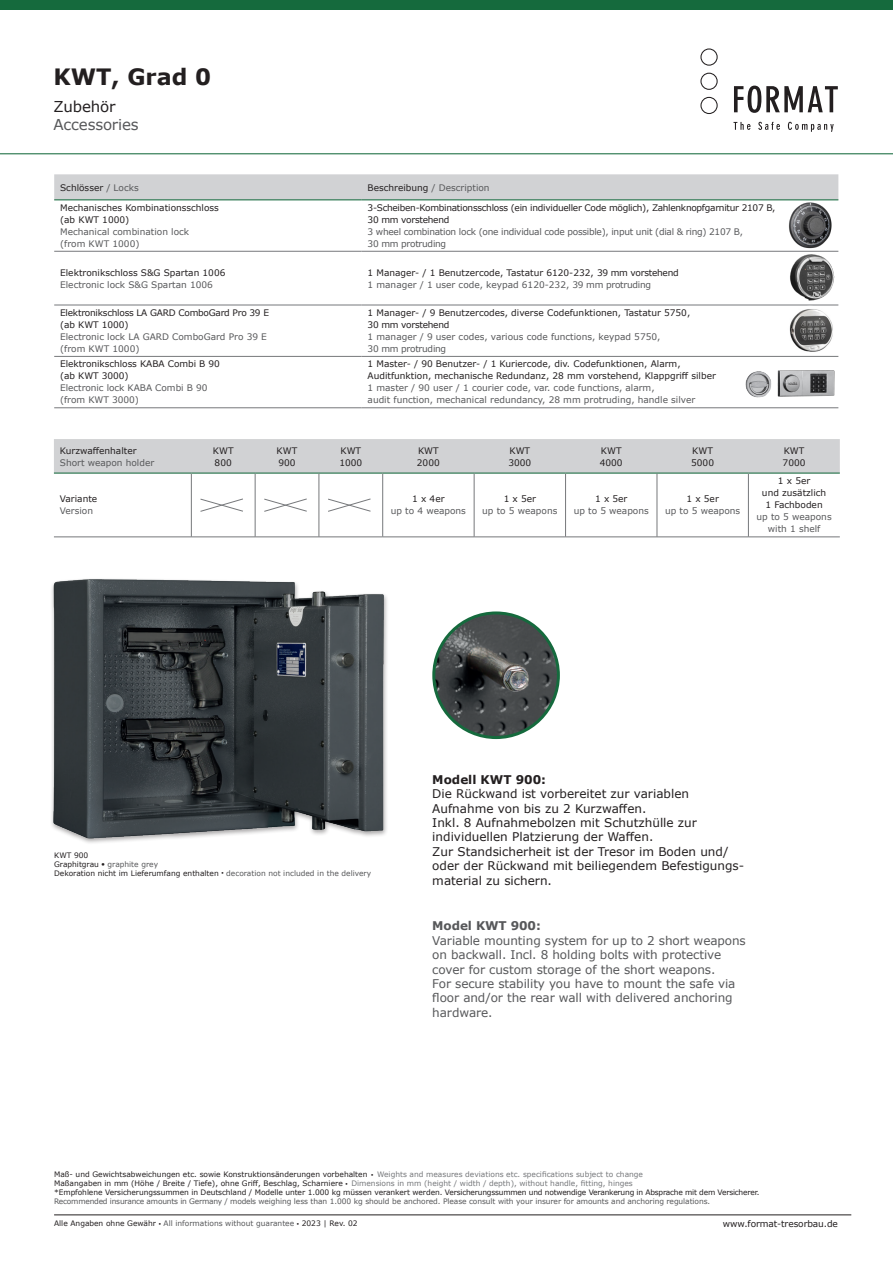
<style>
.page{position:relative;width:893px;height:1263px;background:#fff}
.page>*{position:absolute;margin:0;border:0;box-sizing:border-box;transform-origin:0 0}
.t1{font:700 22.5px "Verdana";color:#231f20}
.t2{font:15px "Verdana";letter-spacing:-.01em;color:#57585a}
.t3{font:15px "Verdana";letter-spacing:-.01em;color:#231f20}
.t4{font:12px/14.4px "Verdana";color:#231f20}
.t5{font:12px/14.4px "Verdana";letter-spacing:-.005em;color:#57585a}
.t6{font:700 12px "Verdana";color:#231f20}
.t7{font:700 12px "Verdana";letter-spacing:-.005em;color:#57585a}
.t8{font:9px/12px "Verdana";color:#231f20}
.t9{font:9px/12px "Verdana";color:#57585a}
.t10{font:9px/12px "Verdana";letter-spacing:-.03em;color:#231f20}
.t11{font:9px/12px "Verdana";letter-spacing:-.03em;color:#57585a}
.t12{font:9px/12px "Verdana";letter-spacing:-.025em;color:#231f20}
.t13{font:7.5px/9px "Verdana";color:#231f20}
.t14{font:7.5px "Verdana";letter-spacing:-.01em;color:#57585a}
.s1{color:#57585a}
.s2{color:#76787b}
</style>
<div class="page">
<hr style="left:0;top:153px;width:893px;height:1px;background:#156a3d">
<div style="left:54px;top:174px;width:784px;height:25px;background:#d1d2d4"></div>
<hr style="left:54px;top:199px;width:308px;height:1px;background:#156a3d">
<hr style="left:362px;top:199px;width:476px;height:1px;background:#156a3d">
<hr style="left:54px;top:251px;width:308px;height:1px;background:#76787b">
<hr style="left:362px;top:251px;width:476px;height:1px;background:#76787b">
<hr style="left:54px;top:305px;width:308px;height:1px;background:#76787b">
<hr style="left:362px;top:305px;width:476px;height:1px;background:#76787b">
<hr style="left:54px;top:356px;width:308px;height:1px;background:#76787b">
<hr style="left:54px;top:407px;width:308px;height:1px;background:#76787b">
<hr style="left:362px;top:356px;width:476px;height:1px;background:#76787b">
<hr style="left:362px;top:407px;width:476px;height:1px;background:#76787b">
<div style="left:54px;top:439px;width:786px;height:34px;background:#d1d2d4"></div>
<hr style="left:54px;top:473px;width:137px;height:1px;background:#156a3d">
<hr style="left:191px;top:473px;width:64px;height:1px;background:#156a3d">
<hr style="left:255px;top:473px;width:64px;height:1px;background:#156a3d">
<hr style="left:319px;top:473px;width:64px;height:1px;background:#156a3d">
<hr style="left:383px;top:473px;width:91px;height:1px;background:#156a3d">
<hr style="left:474px;top:473px;width:92px;height:1px;background:#156a3d">
<hr style="left:566px;top:473px;width:91px;height:1px;background:#156a3d">
<hr style="left:657px;top:473px;width:91px;height:1px;background:#156a3d">
<hr style="left:748px;top:473px;width:92px;height:1px;background:#156a3d">
<hr style="left:54px;top:537px;width:137px;height:1px;background:#76787b">
<hr style="left:191px;top:474px;width:1px;height:63px;background:#76787b">
<hr style="left:191px;top:537px;width:64px;height:1px;background:#76787b">
<hr style="left:255px;top:474px;width:1px;height:63px;background:#76787b">
<hr style="left:255px;top:537px;width:64px;height:1px;background:#76787b">
<hr style="left:319px;top:474px;width:1px;height:63px;background:#76787b">
<hr style="left:319px;top:537px;width:64px;height:1px;background:#76787b">
<hr style="left:382px;top:474px;width:1px;height:63px;background:#76787b">
<hr style="left:383px;top:537px;width:91px;height:1px;background:#76787b">
<hr style="left:474px;top:474px;width:1px;height:63px;background:#76787b">
<hr style="left:474px;top:537px;width:92px;height:1px;background:#76787b">
<hr style="left:565px;top:474px;width:1px;height:63px;background:#76787b">
<hr style="left:566px;top:537px;width:91px;height:1px;background:#76787b">
<hr style="left:657px;top:474px;width:1px;height:63px;background:#76787b">
<hr style="left:657px;top:537px;width:91px;height:1px;background:#76787b">
<hr style="left:748px;top:474px;width:1px;height:63px;background:#76787b">
<hr style="left:748px;top:537px;width:92px;height:1px;background:#76787b">
<svg style="left:200px;top:498px;width:43px;height:14px"></svg>
<svg style="left:264px;top:498px;width:43px;height:14px"></svg>
<svg style="left:328px;top:498px;width:43px;height:14px"></svg>
<img style="left:783px;top:250px;width:52px;height:51px">
<img style="left:789px;top:309px;width:44px;height:43px">
<img style="left:51px;top:579px;width:336px;height:264px">
<img style="left:434px;top:613px;width:124px;height:124px;border-radius:62px">
<div style="left:432px;top:611px;width:128px;height:128px;border:3px solid #156a3d;border-radius:50%"></div>
<img style="left:788px;top:202px;width:51px;height:51px">
<img style="left:778px;top:370px;width:57px;height:27px">
<img style="left:745px;top:371px;width:27px;height:27px">
<hr style="left:54px;top:1214px;width:797px;height:1px;background:#231f20">
<svg style="left:734px;top:86px;width:104px;height:27px"></svg>
<svg style="left:700px;top:48px;width:18px;height:18px"></svg>
<svg style="left:700px;top:73px;width:18px;height:17px"></svg>
<svg style="left:700px;top:97px;width:18px;height:17px"></svg>
<svg style="left:733px;top:122px;width:17px;height:8px"></svg>
<svg style="left:758px;top:122px;width:22px;height:8px"></svg>
<svg style="left:788px;top:122px;width:46px;height:10px"></svg>
<div style="left:0;top:0;width:893px;height:10px;background:#156a3d"></div>
<h1 class="t1" style="left:53px;top:61px;width:159px">KWT, Grad 0</h1>
<h2 class="t3" style="left:53px;top:96px;width:64px">Zubehör</h2>
<h2 class="t2" style="left:53px;top:114px;width:87px">Accessories</h2>
<p class="t8" style="left:60px;top:181px;width:80px">Schlösser <span class="s1">/ Locks</span></p>
<p class="t8" style="left:368px;top:181px;width:124px">Beschreibung <span class="s1">/ Description</span></p>
<p class="t8" style="left:60px;top:202px;width:160px">Mechanisches Kombinationsschloss (ab KWT 1000)</p>
<p class="t9" style="left:60px;top:226px;width:131px">Mechanical combination lock (from KWT 1000)</p>
<p class="t10" style="left:368px;top:202px;width:409px">3-Scheiben-Kombinationsschloss (ein individueller Code möglich), Zahlenknopfgarnitur 2107 B,<br>30 mm vorstehend</p>
<p class="t11" style="left:368px;top:226px;width:377px">3 wheel combination lock (one individual code possible), input unit (dial &amp; ring) 2107 B,<br>30 mm protruding</p>
<p class="t8" style="left:60px;top:266px;width:167px">Elektronikschloss S&amp;G Spartan 1006</p>
<p class="t9" style="left:60px;top:278px;width:154px">Electronic lock S&amp;G Spartan 1006</p>
<p class="t12" style="left:60px;top:307px;width:210px">Elektronikschloss LA GARD ComboGard Pro 39 E (ab KWT 1000)</p>
<p class="t9" style="left:60px;top:331px;width:208px">Electronic lock LA GARD ComboGard Pro 39 E (from KWT 1000)</p>
<p class="t8" style="left:60px;top:358px;width:161px">Elektronikschloss KABA Combi B 90 (ab KWT 3000)</p>
<p class="t9" style="left:60px;top:382px;width:149px">Electronic lock KABA Combi B 90 (from KWT 3000)</p>
<p class="t8" style="left:368px;top:266px;width:313px">1 Manager- / 1 Benutzercode, Tastatur 6120-232, 39 mm vorstehend</p>
<p class="t9" style="left:368px;top:278px;width:285px">1 manager / 1 user code, keypad 6120-232, 39 mm protruding</p>
<p class="t8" style="left:368px;top:307px;width:324px">1 Manager- / 9 Benutzercodes, diverse Codefunktionen, Tastatur 5750,<br>30 mm vorstehend</p>
<p class="t9" style="left:368px;top:331px;width:294px">1 manager / 9 user codes, various code functions, keypad 5750,<br>30 mm protruding</p>
<p class="t8" style="left:368px;top:358px;width:350px">1 Master- / 90 Benutzer- / 1 Kuriercode, div. Codefunktionen, Alarm,<br>Auditfunktion, mechanische Redundanz, 28 mm vorstehend, Klappgriff silber</p>
<p class="t9" style="left:368px;top:382px;width:329px">1 master / 90 user / 1 courier code, var. code functions, alarm,<br>audit function, mechanical redundancy, 28 mm protruding, handle silver</p>
<p class="t8" style="left:60px;top:444px;width:78px">Kurzwaffenhalter</p>
<p class="t9" style="left:60px;top:456px;width:96px">Short weapon holder</p>
<p class="t8" style="left:213px;top:444px;width:22px">KWT<br>800</p>
<p class="t8" style="left:277px;top:444px;width:22px">KWT<br>900</p>
<p class="t8" style="left:339px;top:444px;width:24px">KWT<br>1000</p>
<p class="t8" style="left:417px;top:444px;width:24px">KWT<br>2000</p>
<p class="t8" style="left:508px;top:444px;width:24px">KWT<br>3000</p>
<p class="t8" style="left:600px;top:444px;width:24px">KWT<br>4000</p>
<p class="t8" style="left:691px;top:444px;width:24px">KWT<br>5000</p>
<p class="t8" style="left:783px;top:444px;width:24px">KWT<br>7000</p>
<p class="t8" style="left:60px;top:493px;width:39px">Variante</p>
<p class="t9" style="left:60px;top:505px;width:35px">Version</p>
<p class="t8" style="left:762px;top:475px;width:66px;text-align:center">1 x 5er<br>und zusätzlich<br>1 Fachboden</p>
<p class="t9" style="left:756px;top:511px;width:77px;text-align:center">up to 5 weapons with 1 shelf</p>
<p class="t8" style="left:412px;top:493px;width:34px">1 x 4er</p>
<p class="t9" style="left:391px;top:505px;width:77px">up to 4 weapons</p>
<p class="t8" style="left:504px;top:493px;width:34px">1 x 5er</p>
<p class="t9" style="left:482px;top:505px;width:77px">up to 5 weapons</p>
<p class="t8" style="left:595px;top:493px;width:34px">1 x 5er</p>
<p class="t9" style="left:574px;top:505px;width:77px">up to 5 weapons</p>
<p class="t8" style="left:686px;top:493px;width:34px">1 x 5er</p>
<p class="t9" style="left:665px;top:505px;width:77px">up to 5 weapons</p>
<p class="t13" style="left:54px;top:850px;width:319px">KWT 900<br>Graphitgrau ● <span class="s1">graphite grey<br></span>Dekoration nicht im Lieferumfang enthalten ● <span class="s1">decoration not included in the delivery</span></p>
<h3 class="t6" style="left:432px;top:771px;width:115px">Modell KWT 900:</h3>
<p class="t4" style="left:432px;top:786px;width:313px">Die Rückwand ist vorbereitet zur variablen Aufnahme von bis zu 2 Kurzwaffen.<br>Inkl. 8 Aufnahmebolzen mit Schutzhülle zur individuellen Platzierung der Waffen.<br>Zur Standsicherheit ist der Tresor im Boden und/ oder der Rückwand mit beiliegendem Befestigungs&shy;material zu sichern.</p>
<h3 class="t7" style="left:432px;top:917px;width:110px">Model KWT 900:</h3>
<p class="t5" style="left:432px;top:933px;width:315px">Variable mounting system for up to 2 short weapons on backwall. Incl. 8 holding bolts with protective cover for custom storage of the short weapons.<br>For secure stability you have to mount the safe via floor and/or the rear wall with delivered anchoring hardware.</p>
<p class="t13" style="left:54px;top:1170px;width:707px;text-indent:317px">● <span class="s2">Weights and measures deviations etc. specifications subject to change<br></span>Maßangaben in mm (Höhe / Breite / Tiefe), ohne Griff, Beschlag, Scharniere ● <span class="s2">Dimensions in mm (height / width / depth), without handle, fitting, hinges<br></span>*Empfohlene Versicherungssummen in Deutschland / Modelle unter 1.000 kg müssen verankert werden. Versicherungssummen und notwendige Verankerung in Absprache mit dem Versicherer.</p>
<p class="t14" style="left:54px;top:1196px;width:658px">Recommended insurance amounts in Germany / models weighing less than 1.000 kg should be anchored. Please consult with your insurer for amounts and anchoring regulations.</p>
<p class="t13" style="left:54px;top:1170px;width:315px">Maß- und Gewichtsabweichungen etc. sowie Konstruktionsänderungen vorbehalten</p>
<p class="t13" style="left:54px;top:1219px;width:305px">Alle Angaben ohne Gewähr ● <span class="s1">All informations without guarantee</span> ● 2023 | Rev. 02</p>
<p class="t8" style="left:723px;top:1218px;width:117px">www.format-tresorbau.de</p>
</div>
